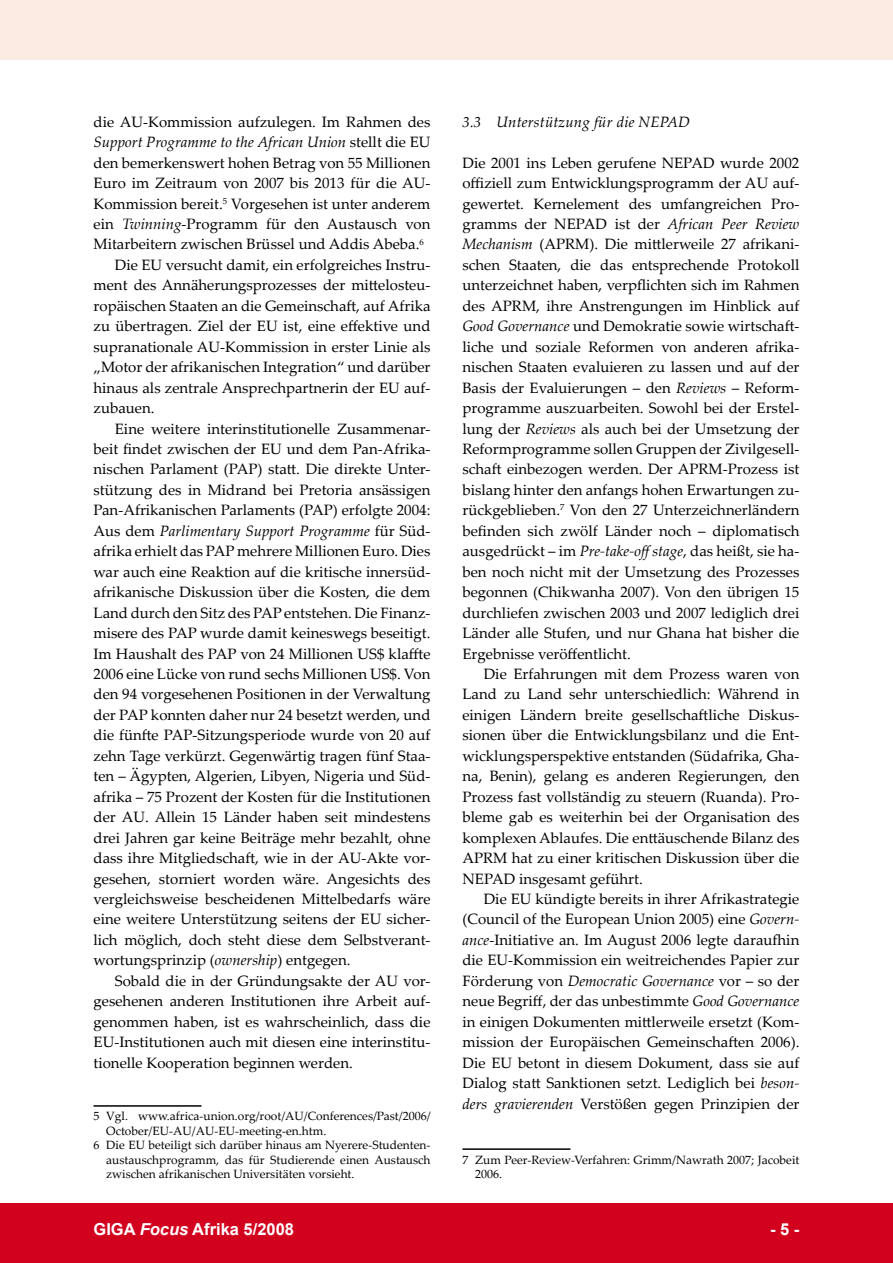
<style>
.page{position:relative;width:893px;height:1263px;background:#fff}
.page>*{position:absolute;margin:0;border:0;box-sizing:border-box;transform-origin:0 0}
.t1{font:700 16.5px "Arial";color:#fff}
.t2{font:15px/20.4px "Palatino Linotype";color:#000;text-align:justify}
.t3{font:italic 15px "Palatino Linotype";color:#000}
.t4{font:12px/14.4px "Palatino Linotype";color:#000}
.s1{font-style:normal}
.s2{font-style:italic}
</style>
<div class="page">
<div style="left:0;top:1203px;width:893px;height:60px;background:#d2011e"></div>
<div style="left:0;top:0;width:893px;height:60px;background:#fbebe3"></div>
<hr style="left:94px;top:1105px;width:108px;height:2px;background:#000">
<hr style="left:462px;top:1148px;width:108px;height:2px;background:#000">
<p class="t2" style="left:94px;top:111px;width:338px">die AU-Kommission aufzulegen. Im Rahmen des</p>
<p class="t3" style="left:94px;top:131px;width:338px">Support Programme to the African Union <span class="s1">stellt die EU</span></p>
<p class="t2" style="left:94px;top:152px;width:338px">den bemerkenswert hohen Betrag von 55 Millionen</p>
<p class="t2" style="left:94px;top:172px;width:338px">Euro im Zeitraum von 2007 bis 2013 für die AU-</p>
<p class="t2" style="left:94px;top:193px;width:338px">Kommission bereit. Vorgesehen ist unter anderem</p>
<p class="t2" style="left:94px;top:213px;width:338px">ein <span class="s2">Twinning</span>-Programm für den Austausch von</p>
<p class="t2" style="left:94px;top:234px;width:327px">Mitarbeitern zwischen Brüssel und Addis Abeba.</p>
<p class="t2" style="left:115px;top:254px;width:317px">Die EU versucht damit, ein erfolgreiches Instru-</p>
<p class="t2" style="left:94px;top:274px;width:338px">ment des Annäherungsprozesses der mittelosteu-</p>
<p class="t2" style="left:94px;top:295px;width:338px">ropäischen Staaten an die Gemeinschaft, auf Afrika</p>
<p class="t2" style="left:94px;top:315px;width:338px">zu übertragen. Ziel der EU ist, eine effektive und</p>
<p class="t2" style="left:94px;top:336px;width:338px">supranationale AU-Kommission in erster Linie als</p>
<p class="t2" style="left:94px;top:356px;width:338px">„Motor der afrikanischen Integration“ und darüber</p>
<p class="t2" style="left:94px;top:377px;width:338px">hinaus als zentrale Ansprechpartnerin der EU auf-</p>
<p class="t2" style="left:94px;top:397px;width:63px">zubauen.</p>
<p class="t2" style="left:115px;top:418px;width:317px">Eine weitere interinstitutionelle Zusammenar-</p>
<p class="t2" style="left:94px;top:438px;width:338px">beit findet zwischen der EU und dem Pan-Afrika-</p>
<p class="t2" style="left:94px;top:459px;width:338px">nischen Parlament (PAP) statt. Die direkte Unter-</p>
<p class="t2" style="left:94px;top:479px;width:338px">stützung des in Midrand bei Pretoria ansässigen</p>
<p class="t2" style="left:94px;top:499px;width:338px">Pan-Afrikanischen Parlaments (PAP) erfolgte 2004:</p>
<p class="t3" style="left:94px;top:520px;width:338px"><span class="s1">Aus dem</span> Parlimentary Support Programme <span class="s1">für Süd-</span></p>
<p class="t2" style="left:94px;top:540px;width:338px">afrika erhielt das PAP mehrere Millionen Euro. Dies</p>
<p class="t2" style="left:94px;top:561px;width:338px">war auch eine Reaktion auf die kritische innersüd-</p>
<p class="t2" style="left:94px;top:581px;width:338px">afrikanische Diskussion über die Kosten, die dem</p>
<p class="t2" style="left:94px;top:602px;width:338px">Land durch den Sitz des PAP entstehen. Die Finanz-</p>
<p class="t2" style="left:94px;top:622px;width:338px">misere des PAP wurde damit keineswegs beseitigt.</p>
<p class="t2" style="left:94px;top:643px;width:338px">Im Haushalt des PAP von 24 Millionen US$ klaffte</p>
<p class="t2" style="left:94px;top:663px;width:338px">2006 eine Lücke von rund sechs Millionen US$. Von</p>
<p class="t2" style="left:94px;top:684px;width:338px">den 94 vorgesehenen Positionen in der Verwaltung</p>
<p class="t2" style="left:94px;top:704px;width:338px">der PAP konnten daher nur 24 besetzt werden, und</p>
<p class="t2" style="left:94px;top:724px;width:338px">die fünfte PAP-Sitzungsperiode wurde von 20 auf</p>
<p class="t2" style="left:94px;top:745px;width:338px">zehn Tage verkürzt. Gegenwärtig tragen fünf Staa-</p>
<p class="t2" style="left:94px;top:765px;width:338px">ten – Ägypten, Algerien, Libyen, Nigeria und Süd-</p>
<p class="t2" style="left:94px;top:786px;width:338px">afrika – 75 Prozent der Kosten für die Institutionen</p>
<p class="t2" style="left:94px;top:806px;width:338px">der AU. Allein 15 Länder haben seit mindestens</p>
<p class="t2" style="left:94px;top:827px;width:338px">drei Jahren gar keine Beiträge mehr bezahlt, ohne</p>
<p class="t2" style="left:94px;top:847px;width:338px">dass ihre Mitgliedschaft, wie in der AU-Akte vor-</p>
<p class="t2" style="left:94px;top:868px;width:338px">gesehen, storniert worden wäre. Angesichts des</p>
<p class="t2" style="left:94px;top:888px;width:338px">vergleichsweise bescheidenen Mittelbedarfs wäre</p>
<p class="t2" style="left:94px;top:908px;width:338px">eine weitere Unterstützung seitens der EU sicher-</p>
<p class="t2" style="left:94px;top:929px;width:338px">lich möglich, doch steht diese dem Selbstverant-</p>
<p class="t2" style="left:94px;top:949px;width:258px">wortungsprinzip (<span class="s2">ownership</span>) entgegen.</p>
<p class="t2" style="left:115px;top:970px;width:317px">Sobald die in der Gründungsakte der AU vor-</p>
<p class="t2" style="left:94px;top:990px;width:338px">gesehenen anderen Institutionen ihre Arbeit auf-</p>
<p class="t2" style="left:94px;top:1011px;width:338px">genommen haben, ist es wahrscheinlich, dass die</p>
<p class="t2" style="left:94px;top:1031px;width:338px">EU-Institutionen auch mit diesen eine interinstitu-</p>
<p class="t2" style="left:94px;top:1052px;width:261px">tionelle Kooperation beginnen werden.</p>
<p class="t4" style="left:106px;top:1108px;width:326px">Vgl. www.africa-union.org/root/AU/Conferences/Past/2006/ October/EU-AU/AU-EU-meeting-en.htm.<br>Die EU beteiligt sich darüber hinaus am Nyerere-Studenten&shy;austauschprogramm, das für Studierende einen Austausch zwischen afrikanischen Universitäten vorsieht.</p>
<p class="t3" style="left:462px;top:111px;width:229px">3.3 Unterstützung für die NEPAD</p>
<p class="t2" style="left:462px;top:152px;width:338px">Die 2001 ins Leben gerufene NEPAD wurde 2002 offiziell zum Entwicklungsprogramm der AU auf&shy;gewertet. Kernelement des umfangreichen Pro&shy;gramms der NEPAD ist der <span class="s2">African Peer Review Mechanism</span> (APRM). Die mittlerweile 27 afrikani&shy;schen Staaten, die das entsprechende Protokoll unterzeichnet haben, verpflichten sich im Rahmen des APRM, ihre Anstrengungen im Hinblick auf <span class="s2">Good Governance</span> und Demokratie sowie wirtschaft&shy;liche und soziale Reformen von anderen afrika&shy;nischen Staaten evaluieren zu lassen und auf der Basis der Evaluierungen – den <span class="s2">Reviews</span> – Reform&shy;programme auszuarbeiten. Sowohl bei der Erstel&shy;lung der <span class="s2">Reviews</span> als auch bei der Umsetzung der Reformprogramme sollen Gruppen der Zivilgesell&shy;schaft einbezogen werden. Der APRM-Prozess ist bislang hinter den anfangs hohen Erwartungen zu&shy;rückgeblieben. Von den 27 Unterzeichnerländern befinden sich zwölf Länder noch – diplomatisch ausgedrückt – im <span class="s2">Pre-take-off stage</span>, das heißt, sie ha&shy;ben noch nicht mit der Umsetzung des Prozesses begonnen (Chikwanha 2007). Von den übrigen 15 durchliefen zwischen 2003 und 2007 lediglich drei Länder alle Stufen, und nur Ghana hat bisher die Ergebnisse veröffentlicht.</p>
<p class="t2" style="left:462px;top:663px;width:338px;text-indent:21px">Die Erfahrungen mit dem Prozess waren von Land zu Land sehr unterschiedlich: Während in einigen Ländern breite gesellschaftliche Diskus&shy;sionen über die Entwicklungsbilanz und die Ent&shy;wicklungsperspektive entstanden (Südafrika, Gha&shy;na, Benin), gelang es anderen Regierungen, den Prozess fast vollständig zu steuern (Ruanda). Pro&shy;bleme gab es weiterhin bei der Organisation des komplexen Ablaufes. Die enttäuschende Bilanz des APRM hat zu einer kritischen Diskussion über die NEPAD insgesamt geführt.</p>
<p class="t2" style="left:462px;top:888px;width:338px;text-indent:21px">Die EU kündigte bereits in ihrer Afrikastrategie (Council of the European Union 2005) eine <span class="s2">Govern&shy;ance</span>-Initiative an. Im August 2006 legte daraufhin die EU-Kommission ein weitreichendes Papier zur Förderung von <span class="s2">Democratic Governance</span> vor – so der neue Begriff, der das unbestimmte <span class="s2">Good Governance </span>in einigen Dokumenten mittlerweile ersetzt (Kom&shy;mission der Europäischen Gemeinschaften 2006).<br>Die EU betont in diesem Dokument, dass sie auf Dialog statt Sanktionen setzt. Lediglich bei <span class="s2">beson&shy;ders gravierenden</span> Verstößen gegen Prinzipien der</p>
<p class="t4" style="left:475px;top:1152px;width:326px">Zum Peer-Review-Verfahren: Grimm/Nawrath 2007; Jacobeit<br>2006.</p>
<p class="t1" style="left:94px;top:1218px;width:202px">GIGA <span class="s2">Focus</span> Afrika 5/2008</p>
<p class="t1" style="left:770px;top:1218px;width:31px">- -</p>
</div>
